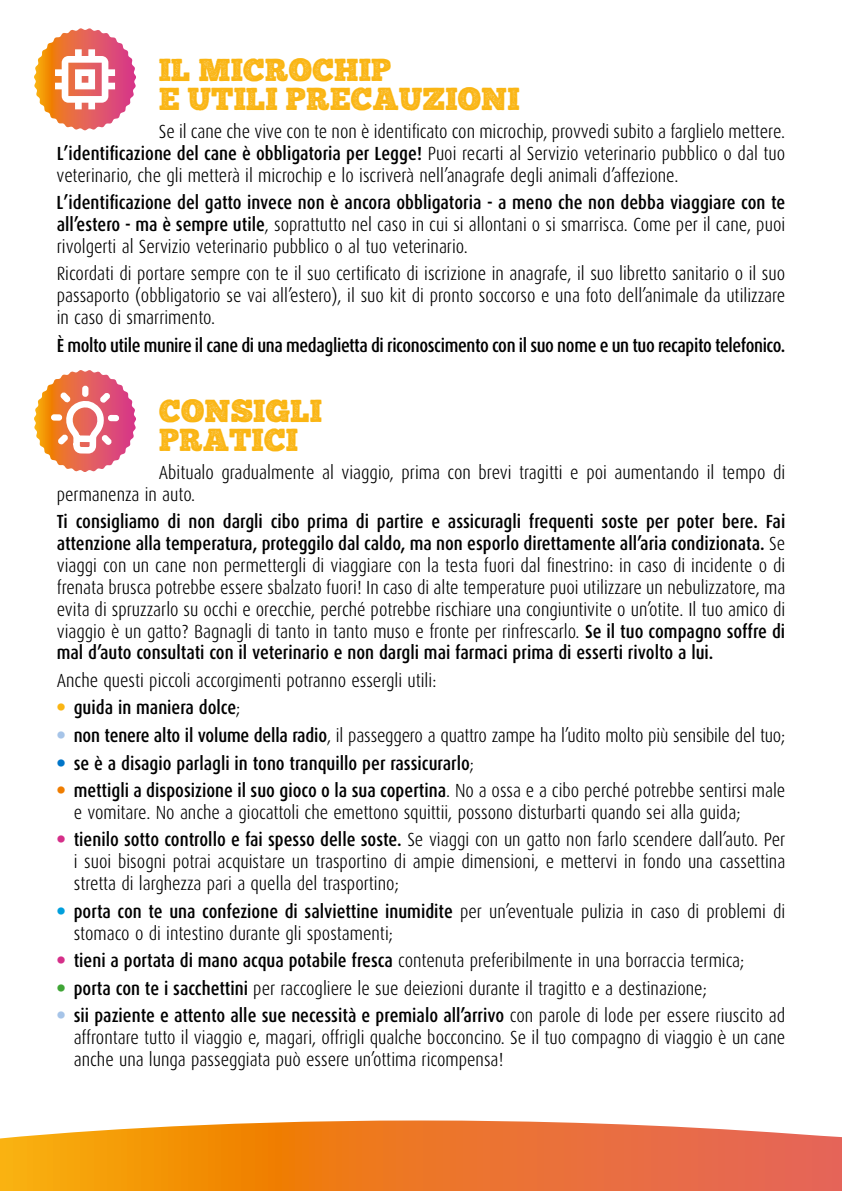
<style>
.page{position:relative;width:842px;height:1191px;background:#fff}
.page>*{position:absolute;margin:0;border:0;box-sizing:border-box;transform-origin:0 0}
.t1{font:32px/29.6px "Chunk Five Print";color:#fab513}
.t2{font:300 19px/21.8px "Dax Condensed";color:#000;text-align:justify}
.t3{font:500 19px "Dax Condensed";letter-spacing:-.02em;color:#000}
.t4{font:500 19px "Dax Condensed";color:#000}
.s1{font-weight:500}
.s2{font-family:"Dax";font-weight:900;color:#fab513}
.s3{font-weight:300}
.s4{font-family:"Dax";font-weight:900;color:#a6c4e8}
.s5{font-family:"Dax";font-weight:900;color:#0075c8}
.s6{font-family:"Dax";font-weight:900;color:#ef7d00}
.s7{font-family:"Dax";font-weight:900;color:#d52f89}
.s8{font-family:"Dax";font-weight:900;color:#009fdc}
.s9{font-family:"Dax";font-weight:900;color:#3fa535}
</style>
<div class="page">
<svg style="left:0;top:1120px;width:842px;height:71px;background:#ef8839"></svg>
<svg style="left:34px;top:28px;width:102px;height:102px"></svg>
<svg style="left:34px;top:370px;width:102px;height:102px"></svg>
<h1 class="t1" style="left:159px;top:57px;width:362px">IL MICROCHIP<br>E UTILI PRECAUZIONI</h1>
<p class="t2" style="left:57px;top:121px;width:730px;text-indent:102px">Se il cane che vive con te non è identificato con microchip, provvedi subito a farglielo mettere.<br><span class="s1">L’identificazione del cane è obbligatoria per Legge!</span> Puoi recarti al Servizio veterinario pubblico o dal tuo veterinario, che gli metterà il microchip e lo iscriverà nell’anagrafe degli animali d’affezione.</p>
<p class="t2" style="left:57px;top:192px;width:730px"><span class="s1">L’identificazione del gatto invece non è ancora obbligatoria - a meno che non debba viaggiare con te all’estero - ma è sempre utile</span>, soprattutto nel caso in cui si allontani o si smarrisca. Come per il cane, puoi rivolgerti al Servizio veterinario pubblico o al tuo veterinario.</p>
<p class="t2" style="left:57px;top:263px;width:730px">Ricordati di portare sempre con te il suo certificato di iscrizione in anagrafe, il suo libretto sanitario o il suo passaporto (obbligatorio se vai all’estero), il suo kit di pronto soccorso e una foto dell’animale da utilizzare in caso di smarrimento.</p>
<p class="t3" style="left:57px;top:334px;width:730px">È molto utile munire il cane di una medaglietta di riconoscimento con il suo nome e un tuo recapito telefonico.</p>
<h1 class="t1" style="left:159px;top:397px;width:165px">CONSIGLI<br>PRATICI</h1>
<p class="t2" style="left:57px;top:462px;width:730px;text-indent:102px">Abitualo gradualmente al viaggio, prima con brevi tragitti e poi aumentando il tempo di permanenza in auto.</p>
<p class="t2" style="left:57px;top:511px;width:730px"><span class="s1">Ti consigliamo di non dargli cibo prima di partire e assicuragli frequenti soste per poter bere. Fai attenzione alla temperatura, proteggilo dal caldo, ma non esporlo direttamente all’aria condizionata.</span> Se viaggi con un cane non permettergli di viaggiare con la testa fuori dal finestrino: in caso di incidente o di frenata brusca potrebbe essere sbalzato fuori! In caso di alte temperature puoi utilizzare un nebulizzatore, ma evita di spruzzarlo su occhi e orecchie, perché potrebbe rischiare una congiuntivite o un’otite. Il tuo amico di viaggio è un gatto? Bagnagli di tanto in tanto muso e fronte per rinfrescarlo. <span class="s1">Se il tuo compagno soffre di mal d’auto consultati con il veterinario e non dargli mai farmaci prima di esserti rivolto a lui.</span></p>
<p class="t2" style="left:57px;top:670px;width:381px">Anche questi piccoli accorgimenti potranno essergli utili:</p>
<p class="t4" style="left:57px;top:697px;width:185px"><span class="s2">•</span> guida in maniera dolce<span class="s3">;</span></p>
<p class="t2" style="left:57px;top:725px;width:730px"><span class="s4">•</span> <span class="s1">non tenere alto il volume della radio</span>, il passeggero a quattro zampe ha l’udito molto più sensibile del tuo;</p>
<p class="t4" style="left:57px;top:752px;width:419px"><span class="s5">•</span> se è a disagio parlagli in tono tranquillo per rassicurarlo<span class="s3">;</span></p>
<p class="t2" style="left:74px;top:780px;width:713px;text-indent:-17px"><span class="s6">•</span> <span class="s1">mettigli a disposizione il suo gioco o la sua copertina</span>. No a ossa e a cibo perché potrebbe sentirsi male e vomitare. No anche a giocattoli che emettono squittii, possono disturbarti quando sei alla guida;</p>
<p class="t2" style="left:74px;top:829px;width:713px;text-indent:-17px"><span class="s7">•</span> <span class="s1">tienilo sotto controllo e fai spesso delle soste.</span> Se viaggi con un gatto non farlo scendere dall’auto. Per i suoi bisogni potrai acquistare un trasportino di ampie dimensioni, e mettervi in fondo una cassettina stretta di larghezza pari a quella del trasportino;</p>
<p class="t2" style="left:74px;top:900px;width:713px;text-indent:-17px"><span class="s8">•</span> <span class="s1">porta con te una confezione di salviettine inumidite</span> per un’eventuale pulizia in caso di problemi di stomaco o di intestino durante gli spostamenti;</p>
<p class="t2" style="left:57px;top:949px;width:689px"><span class="s7">•</span> <span class="s1">tieni a portata di mano acqua potabile fresca</span> contenuta preferibilmente in una borraccia termica;</p>
<p class="t2" style="left:57px;top:977px;width:652px"><span class="s9">•</span> <span class="s1">porta con te i sacchettini</span> per raccogliere le sue deiezioni durante il tragitto e a destinazione;</p>
<p class="t2" style="left:74px;top:1005px;width:713px;text-indent:-17px"><span class="s4">•</span> <span class="s1">sii paziente e attento alle sue necessità e premialo all’arrivo</span> con parole di lode per essere riuscito ad affrontare tutto il viaggio e, magari, offrigli qualche bocconcino. Se il tuo compagno di viaggio è un cane anche una lunga passeggiata può essere un’ottima ricompensa!</p>
</div>
